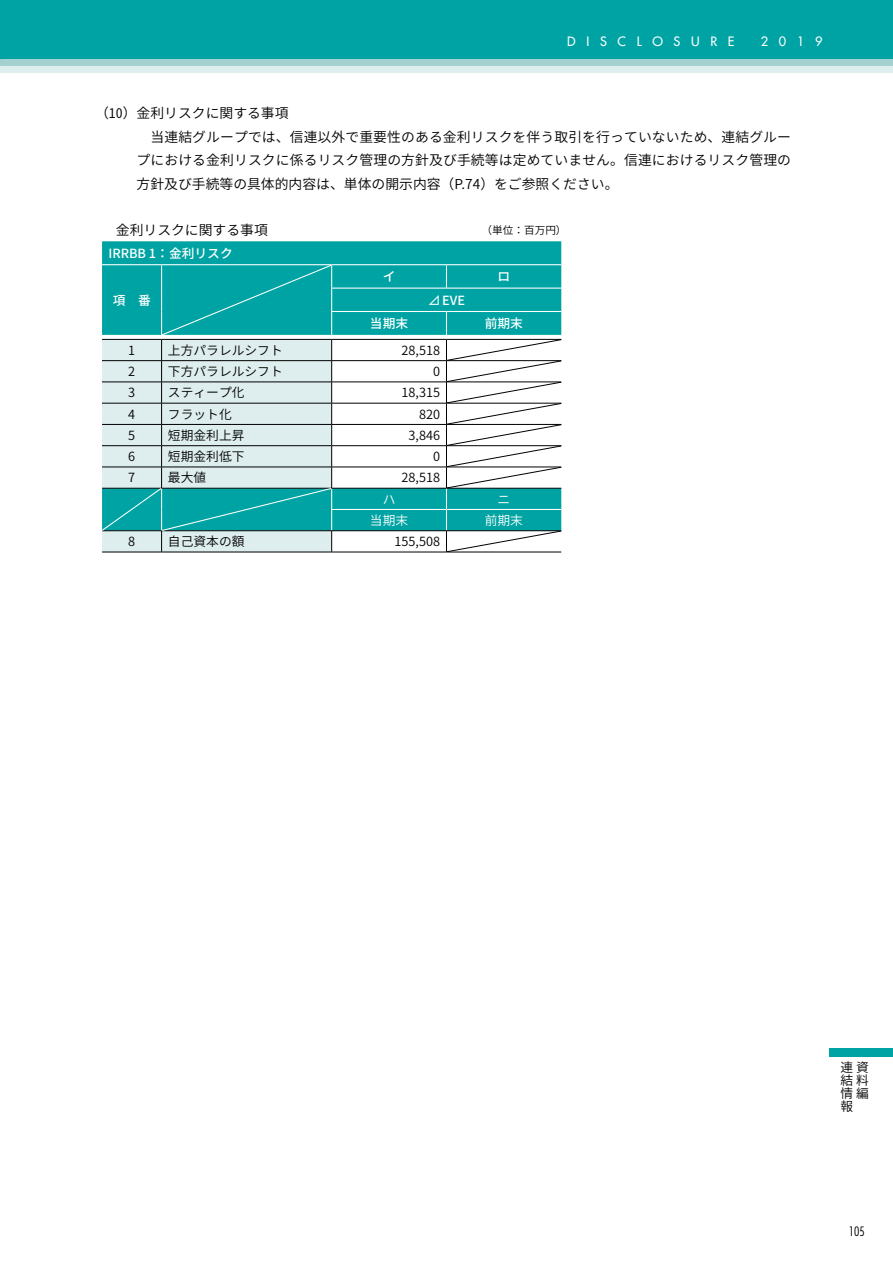
<style>
.page{position:relative;width:893px;height:1263px;background:#fff}
.page>*{position:absolute;margin:0;border:0;box-sizing:border-box;transform-origin:0 0}
.t1{font:600 13.65px/23.4px "Noto Sans CJ Kjp";letter-spacing:.01em;color:#000}
.t2{font:600 12.75px/12.8px "Noto Sans CJ Kjp";color:#000;text-align:justify}
.t3{font:600 12.6px "Noto Sans CJ Kjp";color:#000}
.t4{font:500 12.6px "Noto Sans CJ Kjp";color:#fff}
.t5{font:12.6px "Futura";letter-spacing:.84em;color:#fff}
.t6{font:600 12.6px "Noto Sans CJ Kjp";color:#fff}
.t7{font:300 condensed 12.6px "Futura";color:#000}
.t8{font:600 10.5px "Noto Sans CJ Kjp";color:#000}
</style>
<div class="page">
<div style="left:829px;top:1048px;width:64px;height:9px;background:#00a3a3"></div>
<div style="left:0;top:0;width:893px;height:60px;background:#00a3a3"></div>
<div style="left:0;top:60px;width:893px;height:6px;background:#a3d1d0"></div>
<div style="left:0;top:66px;width:893px;height:6px;background:#deeded"></div>
<svg style="left:102px;top:241px;width:459px;height:289px;fill:#00a3a3"></svg>
<hr style="left:332px;top:339px;width:114px;height:1px;background:#000">
<hr style="left:332px;top:360px;width:114px;height:1px;background:#000">
<hr style="left:332px;top:382px;width:114px;height:1px;background:#000">
<hr style="left:332px;top:403px;width:114px;height:1px;background:#000">
<hr style="left:332px;top:424px;width:114px;height:1px;background:#000">
<hr style="left:332px;top:445px;width:114px;height:1px;background:#000">
<hr style="left:332px;top:467px;width:114px;height:1px;background:#000">
<hr style="left:102px;top:552px;width:60px;height:1px;background:#000">
<hr style="left:162px;top:552px;width:170px;height:1px;background:#000">
<hr style="left:332px;top:552px;width:114px;height:1px;background:#000">
<hr style="left:446px;top:552px;width:115px;height:1px;background:#000">
<hr style="left:102px;top:264px;width:60px;height:1px;background:#fff">
<hr style="left:162px;top:264px;width:170px;height:1px;background:#fff">
<hr style="left:332px;top:264px;width:114px;height:1px;background:#fff">
<hr style="left:446px;top:264px;width:115px;height:1px;background:#fff">
<svg style="left:446px;top:265px;width:1px;height:23px"></svg>
<hr style="left:331px;top:288px;width:115px;height:1px;background:#fff">
<hr style="left:446px;top:288px;width:115px;height:1px;background:#fff">
<hr style="left:331px;top:311px;width:115px;height:1px;background:#fff">
<hr style="left:446px;top:311px;width:115px;height:1px;background:#fff">
<hr style="left:331px;top:509px;width:115px;height:1px;background:#fff">
<hr style="left:332px;top:488px;width:114px;height:1px;background:#000">
<hr style="left:332px;top:530px;width:114px;height:1px;background:#000">
<svg style="left:102px;top:265px;width:230px;height:287px;background:#83c9c9"></svg>
<svg style="left:446px;top:312px;width:115px;height:240px"></svg>
<p class="t5" style="left:567px;top:33px;width:169px">DISCLOSURE</p>
<p class="t5" style="left:761px;top:33px;width:63px">2019</p>
<p class="t1" style="left:137px;top:102px;width:656px;text-indent:-41px">（10）金利リスクに関する事項<br>　当連結グループでは、信連以外で重要性のある金利リスクを伴う取引を行っていないため、連結グループにおける金利リスクに係るリスク管理の方針及び手続等は定めていません。信連におけるリスク管理の方針及び手続等の具体的内容は、単体の開示内容（P.74）をご参照ください。</p>
<p class="t1" style="left:102px;top:219px;width:167px">　金利リスクに関する事項</p>
<p class="t8" style="left:482px;top:224px;width:87px">（単位：百万円）</p>
<p class="t4" style="left:108px;top:246px;width:126px">IRRBB 1：金利リスク</p>
<p class="t4" style="left:113px;top:293px;width:40px">項　番</p>
<p class="t4" style="left:383px;top:269px;width:14px">イ</p>
<p class="t4" style="left:497px;top:269px;width:14px">ロ</p>
<p class="t4" style="left:428px;top:293px;width:39px">⊿ EVE</p>
<p class="t4" style="left:370px;top:316px;width:40px">当期末</p>
<p class="t4" style="left:485px;top:316px;width:40px">前期末</p>
<p class="t3" style="left:128px;top:343px;width:9px">1</p>
<p class="t3" style="left:168px;top:343px;width:116px">上方パラレルシフト</p>
<p class="t3" style="left:402px;top:343px;width:40px">28,518</p>
<p class="t3" style="left:128px;top:364px;width:9px">2</p>
<p class="t3" style="left:168px;top:364px;width:116px">下方パラレルシフト</p>
<p class="t3" style="left:433px;top:364px;width:9px">0</p>
<p class="t3" style="left:128px;top:386px;width:9px">3</p>
<p class="t3" style="left:168px;top:386px;width:78px">スティープ化</p>
<p class="t3" style="left:402px;top:386px;width:40px">18,315</p>
<p class="t3" style="left:128px;top:407px;width:9px">4</p>
<p class="t3" style="left:168px;top:407px;width:65px">フラット化</p>
<p class="t3" style="left:419px;top:407px;width:23px">820</p>
<p class="t3" style="left:128px;top:428px;width:9px">5</p>
<p class="t3" style="left:168px;top:428px;width:78px">短期金利上昇</p>
<p class="t3" style="left:409px;top:428px;width:33px">3,846</p>
<p class="t3" style="left:128px;top:449px;width:9px">6</p>
<p class="t3" style="left:168px;top:449px;width:78px">短期金利低下</p>
<p class="t3" style="left:433px;top:449px;width:9px">0</p>
<p class="t3" style="left:128px;top:471px;width:9px">7</p>
<p class="t3" style="left:168px;top:471px;width:40px">最大値</p>
<p class="t3" style="left:402px;top:471px;width:40px">28,518</p>
<p class="t6" style="left:383px;top:492px;width:14px">ハ</p>
<p class="t6" style="left:497px;top:492px;width:14px">ニ</p>
<p class="t6" style="left:370px;top:513px;width:40px">当期末</p>
<p class="t6" style="left:485px;top:513px;width:40px">前期末</p>
<p class="t3" style="left:128px;top:534px;width:9px">8</p>
<p class="t3" style="left:168px;top:534px;width:78px">自己資本の額</p>
<p class="t3" style="left:395px;top:534px;width:47px">155,508</p>
<p class="t2" style="left:840px;top:1061px;width:30px">連資結料情編報</p>
<p class="t7" style="left:849px;top:1223px;width:17px">105</p>
</div>
